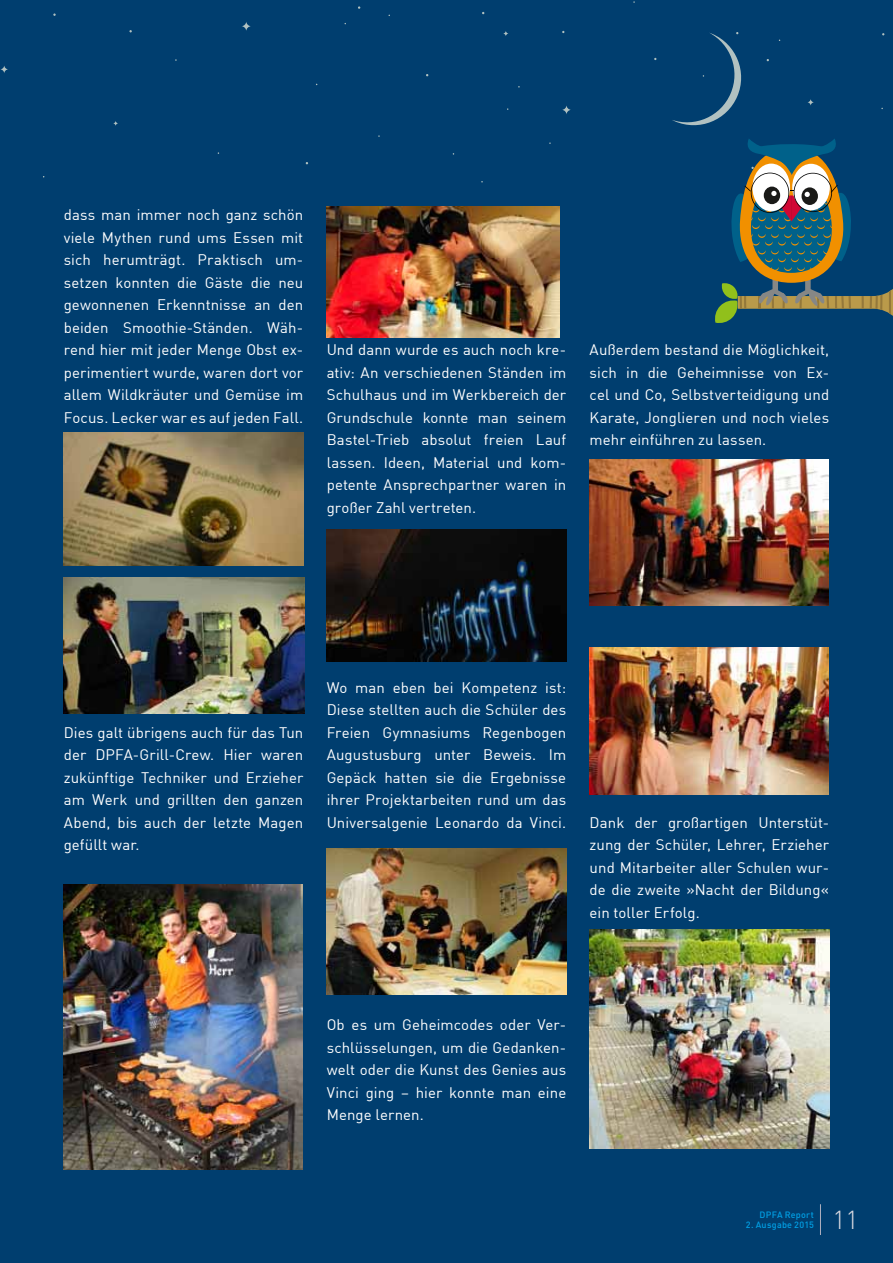
<style>
.page{position:relative;width:893px;height:1263px;background:#003e6f}
.page>*{position:absolute;margin:0;border:0;box-sizing:border-box;transform-origin:0 0}
.t1{font:300 25.5px "DIN";color:#d6d7df}
.t2{font:15px/22.5px "DIN";letter-spacing:.005em;color:#fff;text-align:justify}
.t3{font:500 9px "DIN";letter-spacing:.03em;color:#009ee3}
</style>
<div class="page">
<hr style="left:820px;top:1204px;width:1px;height:31px;background:#b0b1c0">
<svg style="left:0;top:65px;width:9px;height:9px"></svg>
<svg style="left:241px;top:21px;width:10px;height:10px"></svg>
<svg style="left:113px;top:121px;width:5px;height:5px"></svg>
<svg style="left:562px;top:105px;width:9px;height:10px"></svg>
<svg style="left:503px;top:31px;width:5px;height:5px"></svg>
<img style="left:64px;top:578px;width:240px;height:136px">
<img style="left:64px;top:433px;width:239px;height:132px">
<img style="left:327px;top:206px;width:233px;height:132px">
<img style="left:327px;top:529px;width:239px;height:132px">
<img style="left:64px;top:884px;width:239px;height:285px">
<img style="left:590px;top:459px;width:239px;height:147px">
<svg style="left:672px;top:32px;width:221px;height:291px"></svg>
<img style="left:590px;top:929px;width:239px;height:219px">
<img style="left:327px;top:848px;width:239px;height:147px">
<img style="left:590px;top:647px;width:239px;height:147px">
<p class="t2" style="left:64px;top:203px;width:241px">dass man immer noch ganz schön viele Mythen rund ums Essen mit sich herumträgt. Praktisch um&shy;setzen konnten die Gäste die neu gewonnenen Erkenntnisse an den beiden Smoothie-Ständen. Wäh&shy;rend hier mit jeder Menge Obst ex&shy;perimentiert wurde, waren dort vor allem Wildkräuter und Gemüse im Focus. Lecker war es auf jeden Fall.</p>
<p class="t2" style="left:327px;top:338px;width:241px">Und dann wurde es auch noch kre&shy;ativ: An verschiedenen Ständen im Schulhaus und im Werkbereich der Grundschule konnte man seinem Bastel-Trieb absolut freien Lauf lassen. Ideen, Material und kom&shy;petente Ansprechpartner waren in großer Zahl vertreten.</p>
<p class="t2" style="left:590px;top:338px;width:241px">Außerdem bestand die Möglichkeit, sich in die Geheimnisse von Ex&shy;cel und Co, Selbstverteidigung und Karate, Jonglieren und noch vieles mehr einführen zu lassen.</p>
<p class="t2" style="left:64px;top:721px;width:241px">Dies galt übrigens auch für das Tun der DPFA-Grill-Crew. Hier waren zukünftige Techniker und Erzieher am Werk und grillten den ganzen Abend, bis auch der letzte Magen gefüllt war.</p>
<p class="t2" style="left:327px;top:676px;width:241px">Wo man eben bei Kompetenz ist:<br>Diese stellten auch die Schüler des Freien Gymnasiums Regenbogen Augustusburg unter Beweis. Im Gepäck hatten sie die Ergebnisse ihrer Projektarbeiten rund um das Universalgenie Leonardo da Vinci.</p>
<p class="t2" style="left:590px;top:811px;width:241px">Dank der großartigen Unterstüt&shy;zung der Schüler, Lehrer, Erzieher und Mitarbeiter aller Schulen wur&shy;de die zweite »Nacht der Bildung« ein toller Erfolg.</p>
<p class="t2" style="left:327px;top:1013px;width:241px">Ob es um Geheimcodes oder Ver&shy;schlüsselungen, um die Gedanken&shy;welt oder die Kunst des Genies aus Vinci ging – hier konnte man eine Menge lernen.</p>
<p class="t3" style="left:759px;top:1208px;width:56px">DPFA Report</p>
<p class="t3" style="left:746px;top:1219px;width:69px">2. Ausgabe 2015</p>
<h1 class="t1" style="left:823px;top:1204px;width:37px">011</h1>
</div>
